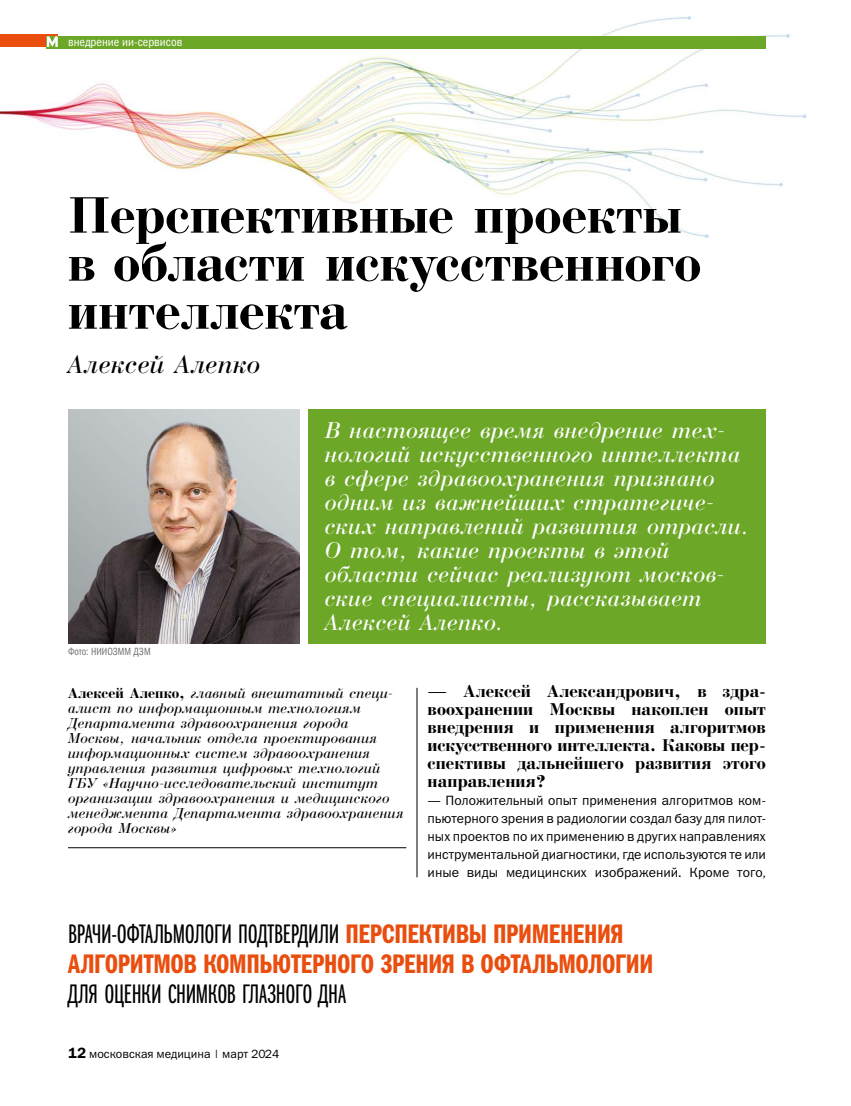
<style>
.page{position:relative;width:851px;height:1106px;background:#fff}
.page>*{position:absolute;margin:0;border:0;box-sizing:border-box;transform-origin:0 0}
.t1{font:54px/48px "Bodoni Bold Cyrillic";color:#000}
.t2{font:27px "Franklin Gothic Book X Cmp ITC";letter-spacing:-.01em;color:#000}
.t3{font:27px "Franklin Gothic Demi Cmp ITC";letter-spacing:-.015em;color:#e94e0f}
.t4{font:italic 27px "Bodoni";letter-spacing:.01em;color:#000}
.t5{font:italic 24px/24px "Bodoni";letter-spacing:.015em;color:#fff}
.t6{font:18px/18px "Bodoni Bold Cyrillic";letter-spacing:.005em;color:#000;text-align:justify}
.t7{font:italic 15px/15px "Bodoni";letter-spacing:.01em;color:#000}
.t8{font:13.5px/18px "Franklin Gothic Book ITC";letter-spacing:.005em;color:#000;text-align:justify}
.t9{font:12px "Franklin Gothic Book ITC";color:#000}
.t10{font:12px "Franklin Gothic Book Cond ITC";color:#fff}
.t11{font:10.5px "Franklin Gothic Book Cond ITC";color:#706f6f;scale:.9 1}
.s1{font-family:"Bodoni Bold Cyrillic";font-style:normal}
.s2{font-family:"Franklin Gothic Demi Cmp ITC";color:#e94e0f}
.s3{font-family:"Franklin Gothic Demi C";font-size:15px}
</style>
<div class="page">
<img style="left:0;top:16px;width:807px;height:222px">
<div style="left:308px;top:409px;width:457px;height:234px;background:#6ca727"></div>
<hr style="left:416px;top:688px;width:1px;height:189px;background:#000">
<hr style="left:68px;top:847px;width:338px;height:1px;background:#000">
<img style="left:68px;top:409px;width:231px;height:234px">
<div style="left:0;top:34px;width:45px;height:13px;background:#e94e0f"></div>
<svg style="left:45px;top:34px;width:13px;height:13px"></svg>
<div style="left:47px;top:36px;width:718px;height:13px;background:#6ca727"></div>
<svg style="left:47px;top:36px;width:11px;height:11px"></svg>
<p class="t10" style="left:68px;top:35px;width:116px">внедрение ии-сервисов</p>
<h1 class="t1" style="left:68px;top:192px;width:634px">Перспективные проекты в области искусственного интеллекта</h1>
<h2 class="t4" style="left:68px;top:350px;width:194px">Алексей Алепко</h2>
<p class="t11" style="left:68px;top:645px;width:93px">Фото: НИИОЗММ ДЗМ</p>
<p class="t5" style="left:325px;top:419px;width:426px">В настоящее время внедрение тех&shy;нологий искусственного интеллекта в сфере здравоохранения признано одним из важнейших стратегиче&shy;ских направлений развития отрасли.<br>О том, какие проекты в этой области сейчас реализуют москов&shy;ские специалисты, рассказывает<br>Алексей Алепко.</p>
<p class="t7" style="left:68px;top:686px;width:337px"><span class="s1">Алексей Алепко,</span> главный внештатный специ&shy;алист по информационным технологиям Департамента здравоохранения города Москвы, начальник отдела проектирования информационных систем здравоохранения управления развития цифровых технологий ГБУ «Научно-исследовательский институт организации здравоохранения и медицинского менеджмента Департамента здравоохранения города Москвы»</p>
<p class="t6" style="left:427px;top:683px;width:340px">— Алексей Александрович, в здра&shy;воохранении Москвы накоплен опыт внедрения и применения алгоритмов искусственного интеллекта. Каковы пер&shy;спективы дальнейшего развития этого направления?</p>
<p class="t8" style="left:427px;top:791px;width:340px">— Положительный опыт применения алгоритмов ком&shy;пьютерного зрения в радиологии создал базу для пилот&shy;ных проектов по их применению в других направлениях инструментальной диагностики, где используются те или иные виды медицинских изображений. Кроме того,</p>
<h2 class="t2" style="left:68px;top:919px;width:557px">ВРАЧИ-ОФТАЛЬМОЛОГИ ПОДТВЕРДИЛИ <span class="s2">ПЕРСПЕКТИВЫ ПРИМЕНЕНИЯ</span></h2>
<h2 class="t3" style="left:68px;top:948px;width:586px">АЛГОРИТМОВ КОМПЬЮТЕРНОГО ЗРЕНИЯ В ОФТАЛЬМОЛОГИИ</h2>
<h2 class="t2" style="left:68px;top:979px;width:279px">ДЛЯ ОЦЕНКИ СНИМКОВ ГЛАЗНОГО ДНА</h2>
<p class="t9" style="left:68px;top:1045px;width:213px"><span class="s3">12</span> московская медицина | март 2024</p>
</div>
